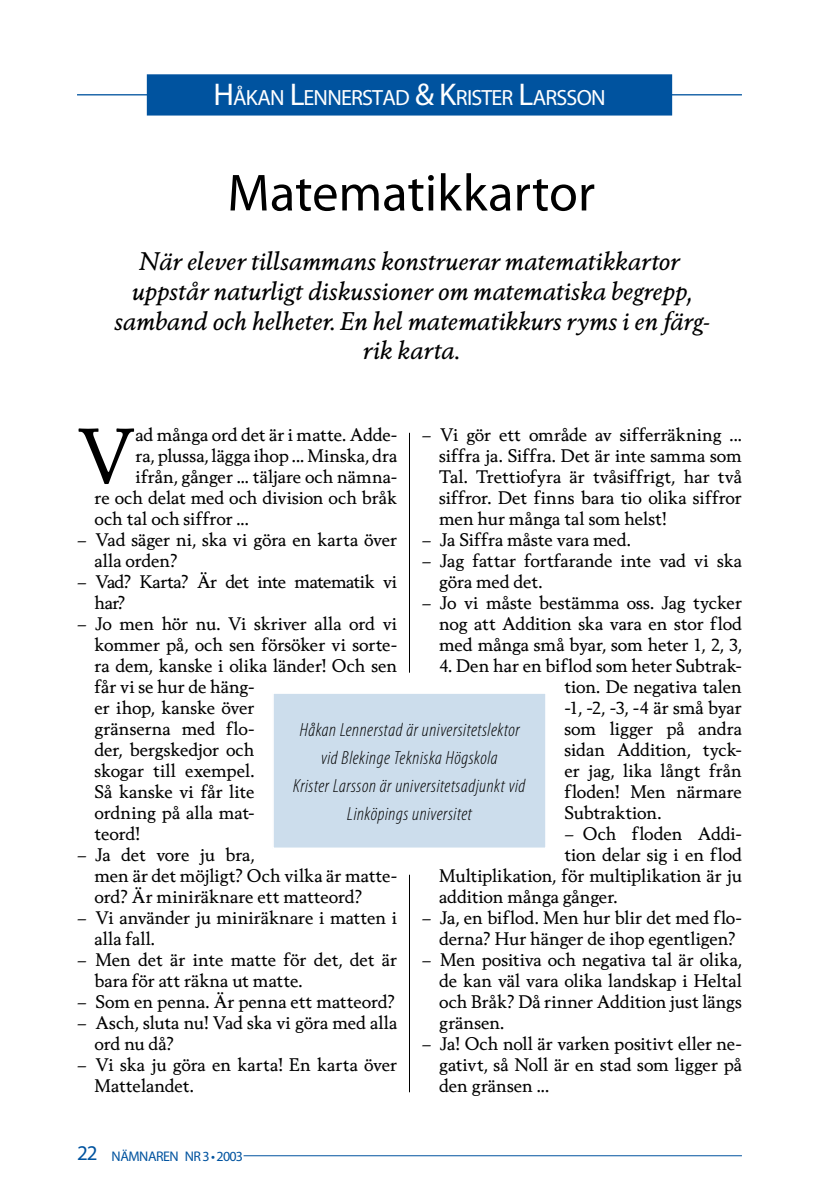
<style>
.page{position:relative;width:819px;height:1201px;background:#fff}
.page>*{position:absolute;margin:0;border:0;box-sizing:border-box;transform-origin:0 0}
.t1{font:75.25px "Berling Nova Text Pro";color:#000}
.t2{font:52.5px "Myriad Pro";color:#000}
.t3{font:italic 24.5px/29.8px "Berling Nova Text Pro";letter-spacing:-.005em;color:#000;text-align:center}
.t4{font:22.05px "Myriad Pro";letter-spacing:-.035em;color:#fff}
.t5{font:italic 300 condensed 19.07px/27.8px "Myriad Pro";letter-spacing:.025em;color:#000;text-align:center}
.t6{font:17.5px/21px "Berling Nova Text Pro";color:#000}
.t7{font:17.5px/21px "Berling Nova Text Pro";letter-spacing:-.03em;color:#000}
.t8{font:14px "Myriad Pro";letter-spacing:-.035em;color:#00539f}
.s1{font-size:31.5px}
.s2{font-size:21px}
</style>
<div class="page">
<hr style="left:243px;top:1155px;width:498px;height:1px;background:#00539f">
<div style="left:273px;top:693px;width:273px;height:155px;background:#ccddec"></div>
<div style="left:272px;top:692px;width:275px;height:157px;border:2px solid #fff"></div>
<hr style="left:409px;top:433px;width:1px;height:239px;background:#000">
<hr style="left:409px;top:874px;width:1px;height:218px;background:#000">
<hr style="left:77px;top:94px;width:664px;height:1px;background:#00539f">
<div style="left:148px;top:75px;width:523px;height:40px;background:#00539f"></div>
<div style="left:147px;top:74px;width:525px;height:42px;border:2px solid #00539f"></div>
<p class="t4" style="left:213px;top:84px;width:393px"><span class="s1">H</span>ÅKAN <span class="s1">L</span>ENNERSTAD <span class="s1">&amp; K</span>RISTER <span class="s1">L</span>ARSSON</p>
<h2 class="t2" style="left:227px;top:160px;width:369px">MATEMATIKKARTOR</h2>
<h3 class="t3" style="left:114px;top:246px;width:597px">När elever tillsammans konstruerar matematikkartor uppstår naturligt diskussioner om matematiska begrepp, samband och helheter. En hel matematikkurs ryms i en färg&shy;rik karta.</h3>
<p class="t6" style="left:439px;top:424px;width:304px;text-align:justify;text-indent:-18px">– Vi gör ett område av sifferräkning ... siffra ja. Siffra. Det är inte samma som Tal. Trettiofyra är tvåsiffrigt, har två siffror. Det finns bara tio olika siffror men hur många tal som helst!</p>
<p class="t6" style="left:421px;top:529px;width:211px">– Ja Siffra måste vara med.</p>
<p class="t6" style="left:439px;top:550px;width:304px;text-indent:-18px">– Jag fattar fortfarande inte vad vi ska göra med det.</p>
<p class="t6" style="left:439px;top:592px;width:304px;text-align:justify;text-indent:-18px">– Jo vi måste bestämma oss. Jag tycker nog att Addition ska vara en stor flod med många små byar, som heter 1, 2, 3,</p>
<p class="t6" style="left:564px;top:655px;width:179px;text-align:justify;text-indent:-125px">4. Den har en biflod som heter Subtrak&shy;tion. De negativa talen -1, -2, -3, -4 är små byar som ligger på andra sidan Addition, tyck&shy;er jag, lika långt från floden! Men närmare Subtraktion.</p>
<p class="t6" style="left:564px;top:823px;width:179px">– Och floden Addi-</p>
<p class="t6" style="left:564px;top:844px;width:179px">tion delar sig i en flod</p>
<p class="t6" style="left:439px;top:865px;width:304px">Multiplikation, för multiplikation är ju</p>
<p class="t6" style="left:439px;top:886px;width:180px">addition många gånger.</p>
<p class="t6" style="left:439px;top:907px;width:304px;text-indent:-18px">– Ja, en biflod. Men hur blir det med flo&shy;derna? Hur hänger de ihop egentligen?</p>
<p class="t6" style="left:439px;top:949px;width:304px;text-align:justify;text-indent:-18px">– Men positiva och negativa tal är olika, de kan väl vara olika landskap i Heltal och Bråk? Då rinner Addition just längs gränsen.</p>
<p class="t6" style="left:439px;top:1033px;width:304px;text-align:justify;text-indent:-18px">– Ja! Och noll är varken positivt eller ne&shy;gativt, så Noll är en stad som ligger på den gränsen ...</p>
<h1 class="t1" style="left:77px;top:408px;width:60px">V</h1>
<p class="t6" style="left:135px;top:424px;width:263px">ad många ord det är i matte. Adde-</p>
<p class="t6" style="left:135px;top:445px;width:263px">ra, plussa, lägga ihop ... Minska, dra</p>
<p class="t6" style="left:135px;top:466px;width:263px">ifrån, gånger ... täljare och nämna-</p>
<p class="t6" style="left:94px;top:487px;width:304px">re och delat med och division och bråk</p>
<p class="t6" style="left:94px;top:508px;width:156px">och tal och siffror ...</p>
<p class="t6" style="left:94px;top:529px;width:304px;text-indent:-18px">– Vad säger ni, ska vi göra en karta över alla orden?</p>
<p class="t7" style="left:94px;top:571px;width:304px;text-indent:-18px">– Vad? Karta? Är det inte matematik vi har?</p>
<p class="t6" style="left:94px;top:613px;width:304px;text-indent:-18px">– Jo men hör nu. Vi skriver alla ord vi kommer på, och sen försöker vi sorte&shy;ra dem, kanske i olika länder! Och sen får vi se hur de häng-<br>er ihop, kanske över<br>gränserna med flo-<br>der, bergskedjor och<br>skogar till exempel.<br>Så kanske vi får lite<br>ordning på alla mat-<br>teord!</p>
<p class="t6" style="left:94px;top:844px;width:304px;text-indent:-18px">– Ja det vore ju bra,<br>men är det möjligt? Och vilka är matte&shy;ord? Är miniräknare ett matteord?</p>
<p class="t6" style="left:94px;top:907px;width:304px;text-indent:-18px">– Vi använder ju miniräknare i matten i alla fall.</p>
<p class="t6" style="left:94px;top:949px;width:304px;text-indent:-18px">– Men det är inte matte för det, det är bara för att räkna ut matte.</p>
<p class="t6" style="left:77px;top:991px;width:320px">– Som en penna. Är penna ett matteord?</p>
<p class="t6" style="left:94px;top:1012px;width:304px;text-indent:-18px">– Asch, sluta nu! Vad ska vi göra med alla ord nu då?</p>
<p class="t6" style="left:94px;top:1054px;width:304px;text-indent:-18px">– Vi ska ju göra en karta! En karta över<br>Mattelandet.</p>
<p class="t5" style="left:293px;top:716px;width:234px">Håkan Lennerstad är universitets-lektor vid Blekinge Tekniska Högskola<br>Krister Larsson är universitetsadjunkt vid Linköpings universitet</p>
<p class="t8" style="left:77px;top:1147px;width:168px"><span class="s2">22</span> NÄMNAREN NR3•2003</p>
</div>
